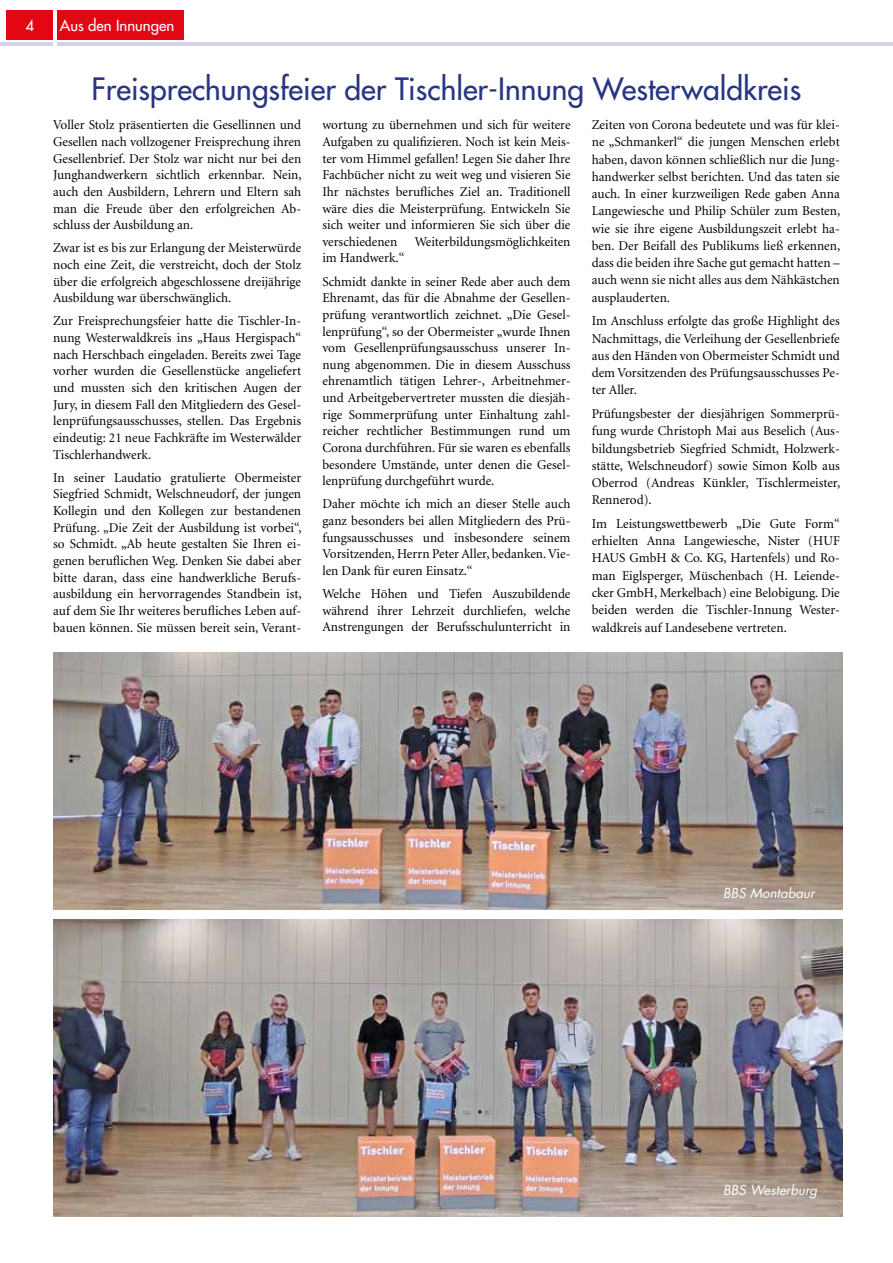
<style>
.page{position:relative;width:893px;height:1263px;background:#fff}
.page>*{position:absolute;margin:0;border:0;box-sizing:border-box;transform-origin:0 0}
.t1{font:30px "Futura LT";color:#283583}
.t2{font:15px "Futura LT";color:#fff}
.t3{font:13.5px/16.6px "Minion LT";color:#000;text-align:justify}
.t4{font:italic 13.5px "Futura LT";color:#fff}
</style>
<div class="page">
<hr style="left:0;top:43px;width:893px;height:3px;background:#d3d0e7">
<div style="left:6px;top:10px;width:178px;height:30px;background:#e30613"></div>
<hr style="left:53px;top:0;width:4px;height:46px;background:#fff">
<img style="left:53px;top:653px;width:790px;height:256px">
<img style="left:53px;top:920px;width:790px;height:296px">
<p class="t2" style="left:25px;top:15px;width:10px">4</p>
<p class="t2" style="left:60px;top:15px;width:116px">Aus den Innungen</p>
<h1 class="t1" style="left:92px;top:70px;width:711px">Freisprechungsfeier der Tischler-Innung Westerwaldkreis</h1>
<p class="t3" style="left:592px;top:117px;width:250px;line-height:17.2px">Zeiten von Corona bedeutete und was für klei&shy;ne „Schmankerl“ die jungen Menschen erlebt haben, davon können schließlich nur die Jung&shy;handwerker selbst berichten. Und das taten sie auch. In einer kurzweiligen Rede gaben Anna Langewiesche und Philip Schüler zum Besten, wie sie ihre eigene Ausbildungszeit erlebt ha&shy;ben. Der Beifall des Publikums ließ erkennen, dass die beiden ihre Sache gut gemacht hatten – auch wenn sie nicht alles aus dem Nähkästchen ausplauderten.</p>
<p class="t3" style="left:592px;top:313px;width:250px;line-height:17.2px">Im Anschluss erfolgte das große Highlight des Nachmittags, die Verleihung der Gesellenbriefe aus den Händen von Obermeister Schmidt und dem Vorsitzenden des Prüfungsausschusses Pe&shy;ter Aller.</p>
<p class="t3" style="left:592px;top:406px;width:250px;line-height:17.2px">Prüfungsbester der diesjährigen Sommerprü&shy;fung wurde Christoph Mai aus Beselich (Aus&shy;bildungsbetrieb Siegfried Schmidt, Holzwerk&shy;stätte, Welschneudorf) sowie Simon Kolb aus Oberrod (Andreas Künkler, Tischlermeister, Rennerod).</p>
<p class="t3" style="left:592px;top:515px;width:250px;line-height:17.2px">Im Leistungswettbewerb „Die Gute Form“ erhielten Anna Langewiesche, Nister (HUF HAUS GmbH &amp; Co. KG, Hartenfels) und Ro&shy;man Eiglsperger, Müschenbach (H. Leiende&shy;cker GmbH, Merkelbach) eine Belobigung. Die beiden werden die Tischler-Innung Wester&shy;waldkreis auf Landesebene vertreten.</p>
<p class="t3" style="left:53px;top:117px;width:250px">Voller Stolz präsentierten die Gesellinnen und Gesellen nach vollzogener Freisprechung ihren Gesellenbrief. Der Stolz war nicht nur bei den Junghandwerkern sichtlich erkennbar. Nein, auch den Ausbildern, Lehrern und Eltern sah man die Freude über den erfolgreichen Ab&shy;schluss der Ausbildung an.</p>
<p class="t3" style="left:53px;top:240px;width:250px">Zwar ist es bis zur Erlangung der Meisterwürde noch eine Zeit, die verstreicht, doch der Stolz über die erfolgreich abgeschlossene dreijährige Ausbildung war überschwänglich.</p>
<p class="t3" style="left:53px;top:313px;width:250px">Zur Freisprechungsfeier hatte die Tischler-In&shy;nung Westerwaldkreis ins „Haus Hergispach“ nach Herschbach eingeladen. Bereits zwei Tage vorher wurden die Gesellenstücke angeliefert und mussten sich den kritischen Augen der Jury, in diesem Fall den Mitgliedern des Gesel&shy;lenprüfungsausschusses, stellen. Das Ergebnis eindeutig: 21 neue Fachkräfte im Westerwälder Tischlerhandwerk.</p>
<p class="t3" style="left:53px;top:469px;width:250px">In seiner Laudatio gratulierte Obermeister Siegfried Schmidt, Welschneudorf, der jungen Kollegin und den Kollegen zur bestandenen Prüfung. „Die Zeit der Ausbildung ist vorbei“, so Schmidt. „Ab heute gestalten Sie Ihren ei&shy;genen beruflichen Weg. Denken Sie dabei aber bitte daran, dass eine handwerkliche Berufs&shy;ausbildung ein hervorragendes Standbein ist, auf dem Sie Ihr weiteres berufliches Leben auf&shy;bauen können. Sie müssen bereit sein, Verant-</p>
<p class="t3" style="left:322px;top:117px;width:250px">wortung zu übernehmen und sich für weitere Aufgaben zu qualifizieren. Noch ist kein Meis&shy;ter vom Himmel gefallen! Legen Sie daher Ihre Fachbücher nicht zu weit weg und visieren Sie Ihr nächstes berufliches Ziel an. Traditionell wäre dies die Meisterprüfung. Entwickeln Sie sich weiter und informieren Sie sich über die verschiedenen</p>
<p class="t3" style="left:415px;top:234px;width:157px">Weiterbildungsmöglichkeiten</p>
<p class="t3" style="left:322px;top:247px;width:250px;line-height:23.1px">im Handwerk.“<br>Schmidt dankte in seiner Rede aber auch dem</p>
<p class="t3" style="left:322px;top:290px;width:250px">Ehrenamt, das für die Abnahme der Gesellen&shy;prüfung verantwortlich zeichnet. „Die Gesel&shy;lenprüfung“, so der Obermeister „wurde Ihnen vom Gesellenprüfungsausschuss unserer In&shy;nung abgenommen. Die in diesem Ausschuss ehrenamtlich tätigen Lehrer-, Arbeitnehmer&shy;und Arbeitgebervertreter mussten die diesjäh&shy;rige Sommerprüfung unter Einhaltung zahl&shy;reicher rechtlicher Bestimmungen rund um Corona durchführen. Für sie waren es ebenfalls besondere Umstände, unter denen die Gesel&shy;lenprüfung durchgeführt wurde.</p>
<p class="t3" style="left:322px;top:496px;width:250px">Daher möchte ich mich an dieser Stelle auch ganz besonders bei allen Mitgliedern des Prü&shy;fungsausschusses und insbesondere seinem Vorsitzenden, Herrn Peter Aller, bedanken. Vie&shy;len Dank für euren Einsatz.“</p>
<p class="t3" style="left:322px;top:586px;width:250px">Welche Höhen und Tiefen Auszubildende während ihrer Lehrzeit durchliefen, welche Anstrengungen der Berufsschulunterricht in</p>
<p class="t4" style="left:723px;top:885px;width:93px">BBS Montabaur</p>
<p class="t4" style="left:723px;top:1181px;width:96px">BBS Westerburg</p>
</div>
